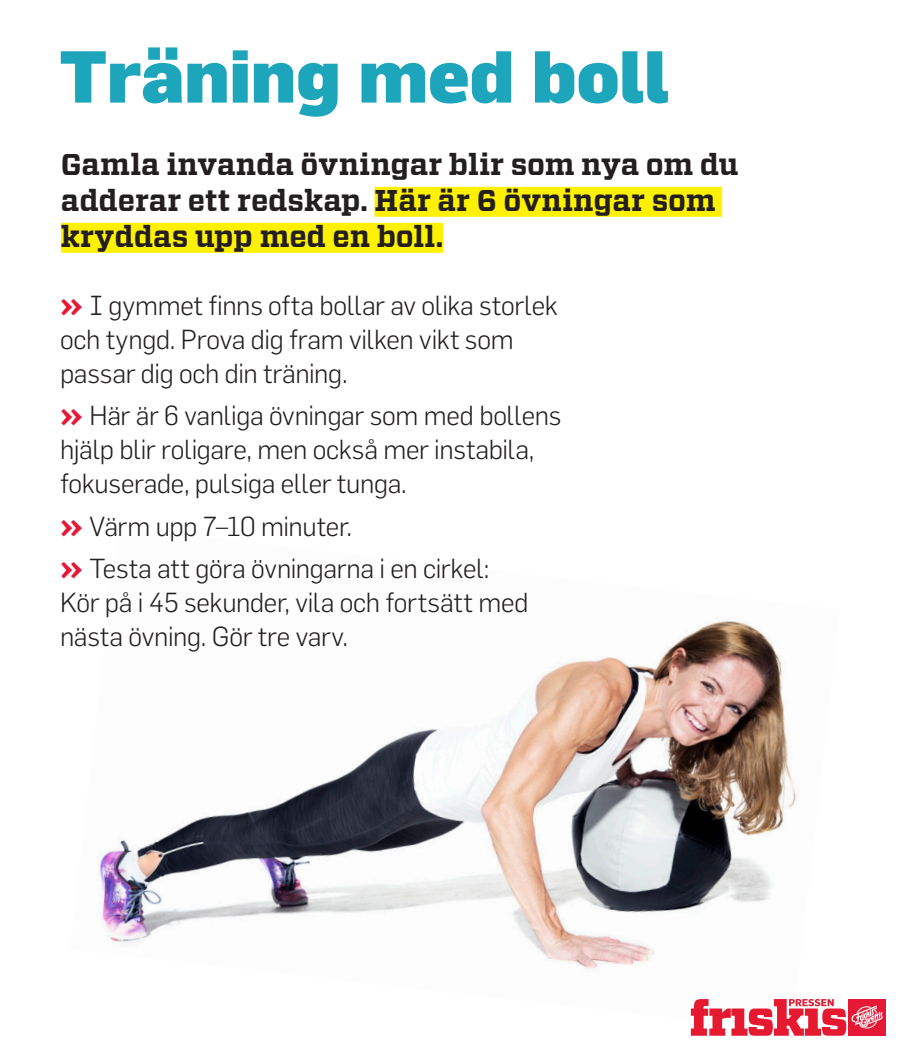
<style>
.page{position:relative;width:900px;height:1050px;background:#fff}
.page>*{position:absolute;margin:0;border:0;box-sizing:border-box;transform-origin:0 0}
.t1{font:900 72px "Flama";color:#1da5bc}
.Bröd_Grotesk_utan_In{font:700 30px/36px "Vitesse";color:#231f20}
.Bröd_Grotesk_utan_In-2{font:300 27px/33.9px "Flama";letter-spacing:-.01em;color:#231f20}
.s1{font-weight:500;font-size:40.5px;color:#e51836}
</style>
<div class="page">
<img style="left:99px;top:620px;width:698px;height:412px">
<div style="left:849px;top:999px;width:37px;height:37px;background:#e51836"></div>
<svg style="left:852px;top:1005px;width:31px;height:24px"></svg>
<svg style="left:691px;top:999px;width:155px;height:37px"></svg>
<div style="left:375px;top:187px;width:347px;height:30px;background:#fff101"></div>
<div style="left:61px;top:223px;width:382px;height:30px;background:#fff101"></div>
<p class="t1" style="left:59px;top:31px;width:612px">Träning med boll</p>
<p class="Bröd_Grotesk_utan_In" style="left:61px;top:147px;width:679px">Gamla invanda övningar blir som nya om du adderar ett redskap. Här är 6 övningar som kryddas upp med en boll.</p>
<p class="Bröd_Grotesk_utan_In-2" style="left:60px;top:288px;width:499px"><span class="s1">»</span> I gymmet finns ofta bollar av olika storlek och tyngd. Prova dig fram vilken vikt som passar dig och din träning.</p>
<p class="Bröd_Grotesk_utan_In-2" style="left:60px;top:398px;width:503px"><span class="s1">»</span> Här är 6 vanliga övningar som med bollens hjälp blir roligare, men också mer instabila, fokuserade, pulsiga eller tunga.</p>
<p class="Bröd_Grotesk_utan_In-2" style="left:60px;top:509px;width:294px"><span class="s1">»</span> Värm upp 7–10 minuter.</p>
<p class="Bröd_Grotesk_utan_In-2" style="left:60px;top:551px;width:470px"><span class="s1">»</span> Testa att göra övningarna i en cirkel:<br>Kör på i 45 sekunder, vila och fortsätt med nästa övning. Gör tre varv.</p>
</div>
